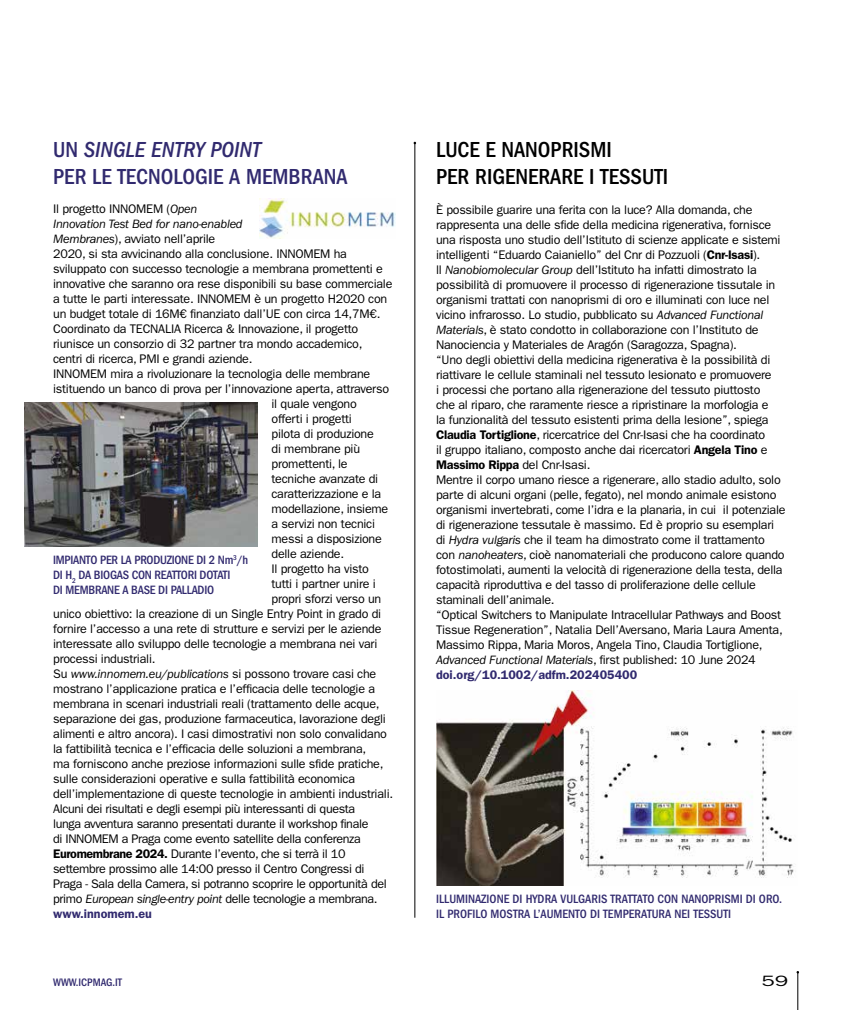
<style>
.page{position:relative;width:851px;height:1010px;background:#fff}
.page>*{position:absolute;margin:0;border:0;box-sizing:border-box;transform-origin:0 0}
.t1{font:500 condensed 22.5px/27px "ITC Franklin Gothic Std";color:#312a6f}
.t2{font:500 condensed 22.5px/27px "ITC Franklin Gothic Std";color:#000}
.t3{font:15px "ITC Franklin Gothic Std";color:#000;scale:1.5 1}
.t4{font:12.5px/15px "ITC Franklin Gothic Std";letter-spacing:-.02em;color:#000}
.t5{font:500 condensed 12.5px/15px "ITC Franklin Gothic Std";color:#312a6f}
.t6{font:500 condensed 12.5px/15px "ITC Franklin Gothic Std";letter-spacing:-.02em;color:#312a6f}
.t7{font:italic 12.5px "ITC Franklin Gothic Std";letter-spacing:-.02em;color:#000}
.t8{font:600 12.5px "ITC Franklin Gothic Std";color:#312a6f}
.t9{font:500 condensed 11.25px "ITC Franklin Gothic Std";color:#312a6f}
.s1{font-style:italic}
.s2{font-style:normal}
.s3{font-weight:600}
.s4{font-weight:600;color:#312a6f}
</style>
<div class="page">
<hr style="left:797px;top:972px;width:1px;height:38px;background:#000">
<img style="left:259px;top:199px;width:136px;height:40px">
<hr style="left:414px;top:143px;width:1px;height:775px;background:#000">
<img style="left:436px;top:691px;width:358px;height:194px">
<img style="left:25px;top:402px;width:232px;height:145px">
<h1 class="t1" style="left:53px;top:136px;width:296px">UN <span class="s1">SINGLE ENTRY POINT<br></span>PER LE TECNOLOGIE A MEMBRANA</h1>
<p class="t4" style="left:53px;top:201px;width:146px">Il progetto INNOMEM (<span class="s1">Open</span></p>
<p class="t7" style="left:53px;top:217px;width:191px">Innovation Test Bed for nano-enabled</p>
<p class="t4" style="left:53px;top:231px;width:163px"><span class="s1">Membranes</span>), avviato nell’aprile</p>
<p class="t4" style="left:53px;top:246px;width:295px">2020, si sta avvicinando alla conclusione. INNOMEM ha</p>
<p class="t4" style="left:53px;top:261px;width:331px">sviluppato con successo tecnologie a membrana promettenti e</p>
<p class="t4" style="left:53px;top:276px;width:341px">innovative che saranno ora rese disponibili su base commerciale</p>
<p class="t4" style="left:53px;top:291px;width:335px">a tutte le parti interessate. INNOMEM è un progetto H2020 con</p>
<p class="t4" style="left:53px;top:306px;width:328px">un budget totale di 16M€ finanziato dall’UE con circa 14,7M€.</p>
<p class="t4" style="left:53px;top:321px;width:306px">Coordinato da TECNALIA Ricerca &amp; Innovazione, il progetto</p>
<p class="t4" style="left:53px;top:336px;width:311px">riunisce un consorzio di 32 partner tra mondo accademico,</p>
<p class="t4" style="left:53px;top:351px;width:201px">centri di ricerca, PMI e grandi aziende.</p>
<p class="t4" style="left:53px;top:366px;width:318px">INNOMEM mira a rivoluzionare la tecnologia delle membrane</p>
<p class="t4" style="left:53px;top:381px;width:337px">istituendo un banco di prova per l’innovazione aperta, attraverso</p>
<p class="t4" style="left:271px;top:396px;width:87px">il quale vengono</p>
<p class="t4" style="left:271px;top:411px;width:82px">offerti i progetti</p>
<p class="t4" style="left:271px;top:426px;width:104px">pilota di produzione</p>
<p class="t4" style="left:271px;top:441px;width:90px">di membrane più</p>
<p class="t4" style="left:271px;top:456px;width:78px">promettenti, le</p>
<p class="t4" style="left:271px;top:471px;width:108px">tecniche avanzate di</p>
<p class="t4" style="left:271px;top:486px;width:111px">caratterizzazione e la</p>
<p class="t4" style="left:271px;top:501px;width:118px">modellazione, insieme</p>
<p class="t4" style="left:271px;top:516px;width:105px">a servizi non tecnici</p>
<p class="t4" style="left:271px;top:531px;width:112px">messi a disposizione</p>
<p class="t4" style="left:271px;top:546px;width:74px">delle aziende.</p>
<p class="t4" style="left:271px;top:561px;width:99px">Il progetto ha visto</p>
<p class="t4" style="left:271px;top:576px;width:106px">tutti i partner unire i</p>
<p class="t4" style="left:271px;top:591px;width:111px">propri sforzi verso un</p>
<p class="t4" style="left:53px;top:606px;width:329px">unico obiettivo: la creazione di un Single Entry Point in grado di</p>
<p class="t4" style="left:53px;top:621px;width:330px">fornire l’accesso a una rete di strutture e servizi per le aziende</p>
<p class="t4" style="left:53px;top:636px;width:325px">interessate allo sviluppo delle tecnologie a membrana nei vari</p>
<p class="t4" style="left:53px;top:651px;width:104px">processi industriali.</p>
<p class="t7" style="left:53px;top:667px;width:324px"><span class="s2">Su</span> www.innomem.eu/publications <span class="s2">si possono trovare casi che</span></p>
<p class="t4" style="left:53px;top:681px;width:323px">mostrano l’applicazione pratica e l’efficacia delle tecnologie a</p>
<p class="t4" style="left:53px;top:696px;width:328px">membrana in scenari industriali reali (trattamento delle acque,</p>
<p class="t4" style="left:53px;top:711px;width:334px">separazione dei gas, produzione farmaceutica, lavorazione degli</p>
<p class="t4" style="left:53px;top:726px;width:335px">alimenti e altro ancora). I casi dimostrativi non solo convalidano</p>
<p class="t4" style="left:53px;top:741px;width:314px">la fattibilità tecnica e l’efficacia delle soluzioni a membrana,</p>
<p class="t4" style="left:53px;top:756px;width:332px">ma forniscono anche preziose informazioni sulle sfide pratiche,</p>
<p class="t4" style="left:53px;top:771px;width:303px">sulle considerazioni operative e sulla fattibilità economica</p>
<p class="t4" style="left:53px;top:786px;width:341px">dell’implementazione di queste tecnologie in ambienti industriali.</p>
<p class="t4" style="left:53px;top:801px;width:303px">Alcuni dei risultati e degli esempi più interessanti di questa</p>
<p class="t4" style="left:53px;top:816px;width:317px">lunga avventura saranno presentati durante il workshop finale</p>
<p class="t4" style="left:53px;top:831px;width:309px">di INNOMEM a Praga come evento satellite della conferenza</p>
<p class="t4" style="left:53px;top:846px;width:294px"><span class="s3">Euromembrane 2024.</span> Durante l’evento, che si terrà il 10</p>
<p class="t4" style="left:53px;top:861px;width:312px">settembre prossimo alle 14:00 presso il Centro Congressi di</p>
<p class="t4" style="left:53px;top:876px;width:335px">Praga - Sala della Camera, si potranno scoprire le opportunità del</p>
<p class="t4" style="left:53px;top:891px;width:326px">primo <span class="s1">European single-entry point</span> delle tecnologie a membrana.</p>
<p class="t8" style="left:53px;top:906px;width:100px">www.innomem.eu</p>
<p class="t6" style="left:53px;top:552px;width:196px">IMPIANTO PER LA PRODUZIONE DI 2 Nm<sup>3</sup>/h<br>DI H<sub>2</sub> DA BIOGAS CON REATTORI DOTATI<br>DI MEMBRANE A BASE DI PALLADIO</p>
<h1 class="t2" style="left:436px;top:136px;width:233px">LUCE E NANOPRISMI<br>PER RIGENERARE I TESSUTI</h1>
<p class="t4" style="left:436px;top:203px;width:351px">È possibile guarire una ferita con la luce? Alla domanda, che rappresenta una delle sfide della medicina rigenerativa, fornisce una risposta uno studio dell’Istituto di scienze applicate e sistemi intelligenti “Eduardo Caianiello” del Cnr di Pozzuoli (<span class="s3">Cnr-Isasi</span>).<br>ll <span class="s1">Nanobiomolecular Group</span> dell’Istituto ha infatti dimostrato la possibilità di promuovere il processo di rigenerazione tissutale in organismi trattati con nanoprismi di oro e illuminati con luce nel vicino infrarosso. Lo studio, pubblicato su <span class="s1">Advanced Functional Materials</span>, è stato condotto in collaborazione con l’Instituto de Nanociencia y Materiales de Aragón (Saragozza, Spagna).<br>“Uno degli obiettivi della medicina rigenerativa è la possibilità di riattivare le cellule staminali nel tessuto lesionato e promuovere<br>i processi che portano alla rigenerazione del tessuto piuttosto<br>che al riparo, che raramente riesce a ripristinare la morfologia e<br>la funzionalità del tessuto esistenti prima della lesione”, spiega <span class="s3">Claudia Tortiglione</span>, ricercatrice del Cnr-Isasi che ha coordinato<br>il gruppo italiano, composto anche dai ricercatori <span class="s3">Angela Tino</span> e <span class="s3">Massimo Rippa</span> del Cnr-Isasi.<br>Mentre il corpo umano riesce a rigenerare, allo stadio adulto, solo parte di alcuni organi (pelle, fegato), nel mondo animale esistono organismi invertebrati, come l’idra e la planaria, in cui il potenziale di rigenerazione tessutale è massimo. Ed è proprio su esemplari di <span class="s1">Hydra vulgaris</span> che il team ha dimostrato come il trattamento con <span class="s1">nanoheaters</span>, cioè nanomateriali che producono calore quando fotostimolati, aumenti la velocità di rigenerazione della testa, della capacità riproduttiva e del tasso di proliferazione delle cellule staminali dell’animale.<br>“Optical Switchers to Manipulate Intracellular Pathways and Boost Tissue Regeneration”, Natalia Dell’Aversano, Maria Laura Amenta, Massimo Rippa, Maria Moros, Angela Tino, Claudia Tortiglione, <span class="s1">Advanced Functional Materials</span>, first published: 10 June 2024 <span class="s4">doi.org/10.1002/adfm.202405400</span></p>
<p class="t5" style="left:436px;top:891px;width:347px">ILLUMINAZIONE DI HYDRA VULGARIS TRATTATO CON NANOPRISMI DI ORO.<br>IL PROFILO MOSTRA L’AUMENTO DI TEMPERATURA NEI TESSUTI</p>
<p class="t9" style="left:53px;top:976px;width:70px">WWW.ICPMAG.IT</p>
<p class="t3" style="left:761px;top:972px;width:19px">59</p>
</div>
